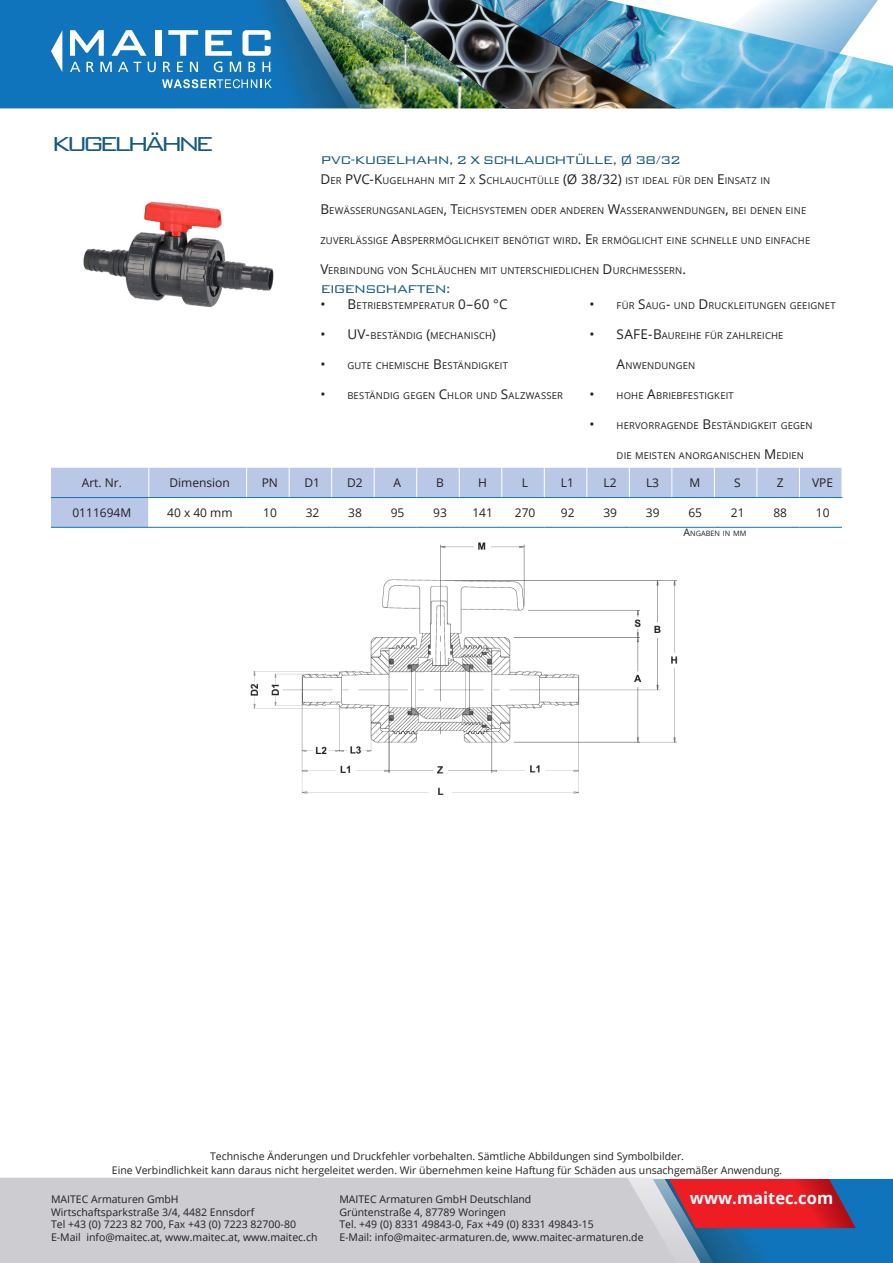
<style>
.page{position:relative;width:893px;height:1263px;background:#fff}
.page>*{position:absolute;margin:0;border:0;box-sizing:border-box;transform-origin:0 0}
.Maitec_Header_Big{font:300 27px "Bank Gothic BT";letter-spacing:-.18em;color:#165a86}
.t1{font:700 16.5px "Open Sans";color:#fff}
.Maitec_Header_Black{font:300 15px "Bank Gothic BT";letter-spacing:-.075em;color:#165a86}
.Maitec_Table_Font{font:12px "Open Sans";color:#231f20}
.t2{font:10.5px "Open Sans";color:#231f20}
.Maitec_Header_Black-2{font:9.45px "Open Sans";letter-spacing:.015em;color:#231f20}
.t3{font:7.35px "Open Sans";color:#231f20}
.s1{font-size:13.5px}
.s2{font-size:10.5px}
</style>
<div class="page">
<div style="left:0;top:1178px;width:605px;height:85px;background:#ccccd1"></div>
<svg style="left:605px;top:1178px;width:288px;height:85px;background:#8c708e"></svg>
<img style="left:83px;top:201px;width:191px;height:107px">
<div style="left:51px;top:468px;width:97px;height:59px;background:#b9c8e6"></div>
<svg style="left:148px;top:468px;width:695px;height:59px"></svg>
<hr style="left:51px;top:497px;width:98px;height:1px;background:#1074bc">
<hr style="left:149px;top:497px;width:98px;height:1px;background:#1074bc">
<hr style="left:247px;top:497px;width:42px;height:1px;background:#1074bc">
<hr style="left:289px;top:497px;width:43px;height:1px;background:#1074bc">
<hr style="left:332px;top:497px;width:42px;height:1px;background:#1074bc">
<hr style="left:374px;top:497px;width:43px;height:1px;background:#1074bc">
<hr style="left:417px;top:497px;width:42px;height:1px;background:#1074bc">
<hr style="left:459px;top:497px;width:43px;height:1px;background:#1074bc">
<hr style="left:502px;top:497px;width:42px;height:1px;background:#1074bc">
<hr style="left:544px;top:497px;width:43px;height:1px;background:#1074bc">
<hr style="left:587px;top:497px;width:42px;height:1px;background:#1074bc">
<hr style="left:629px;top:497px;width:43px;height:1px;background:#1074bc">
<hr style="left:672px;top:497px;width:42px;height:1px;background:#1074bc">
<hr style="left:714px;top:497px;width:43px;height:1px;background:#1074bc">
<hr style="left:757px;top:497px;width:42px;height:1px;background:#1074bc">
<hr style="left:799px;top:497px;width:43px;height:1px;background:#1074bc">
<hr style="left:51px;top:527px;width:98px;height:1px;background:#1074bc">
<hr style="left:149px;top:527px;width:98px;height:1px;background:#1074bc">
<hr style="left:247px;top:527px;width:42px;height:1px;background:#1074bc">
<hr style="left:289px;top:527px;width:43px;height:1px;background:#1074bc">
<hr style="left:332px;top:527px;width:42px;height:1px;background:#1074bc">
<hr style="left:374px;top:527px;width:43px;height:1px;background:#1074bc">
<hr style="left:417px;top:527px;width:42px;height:1px;background:#1074bc">
<hr style="left:459px;top:527px;width:43px;height:1px;background:#1074bc">
<hr style="left:502px;top:527px;width:42px;height:1px;background:#1074bc">
<hr style="left:544px;top:527px;width:43px;height:1px;background:#1074bc">
<hr style="left:587px;top:527px;width:42px;height:1px;background:#1074bc">
<hr style="left:629px;top:527px;width:43px;height:1px;background:#1074bc">
<hr style="left:672px;top:527px;width:42px;height:1px;background:#1074bc">
<hr style="left:714px;top:527px;width:43px;height:1px;background:#1074bc">
<hr style="left:757px;top:527px;width:42px;height:1px;background:#1074bc">
<hr style="left:799px;top:527px;width:43px;height:1px;background:#1074bc">
<img style="left:250px;top:542px;width:428px;height:253px">
<img style="left:0;top:0;width:887px;height:109px">
<img style="left:361px;top:0;width:254px;height:108px">
<p class="Maitec_Header_Big" style="left:51px;top:129px;width:164px">KUGELHÄHNE</p>
<p class="Maitec_Header_Black" style="left:320px;top:152px;width:362px">PVC-KUGELHAHN, 2 X SCHLAUCHTÜLLE, Ø 38/32</p>
<p class="Maitec_Header_Black-2" style="left:320px;top:174px;width:451px"><span class="s1">D</span>ER <span class="s1">PVC-K</span>UGELHAHN MIT <span class="s1">2</span> X <span class="s1">S</span>CHLAUCHTÜLLE <span class="s1">(Ø 38/32)</span> IST IDEAL FÜR DEN <span class="s1">E</span> INSATZ IN</p>
<p class="Maitec_Header_Black-2" style="left:320px;top:204px;width:487px"><span class="s1">B</span>EWÄSSERUNGSANLAGEN<span class="s1">, T</span>EICHSYSTEMEN ODER ANDEREN <span class="s1">W</span>ASSERANWENDUNGEN<span class="s1">,</span> BEI DENEN EINE</p>
<p class="Maitec_Header_Black-2" style="left:320px;top:234px;width:87px">ZUVERLÄSSIGE <span class="s1">A</span>BSP</p>
<p class="Maitec_Header_Black-2" style="left:418px;top:234px;width:394px">ERRMÖGLICHKEIT BENÖTIGT WIRD<span class="s1">. E</span>R ERMÖGLICHT EINE SCHNELLE UND EINFACHE</p>
<p class="Maitec_Header_Black-2" style="left:320px;top:264px;width:367px"><span class="s1">V</span>ERBINDUNG VON <span class="s1">S</span>CHLÄUCHEN MIT UNTERSCHIEDLICHEN <span class="s1">D</span>URCHMESSERN<span class="s1">.</span></p>
<p class="Maitec_Header_Black" style="left:320px;top:281px;width:132px">EIGENSCHAFTEN:</p>
<p class="Maitec_Header_Black-2" style="left:320px;top:299px;width:189px"><span class="s1">• B</span>ETRIEBSTEMPERATUR <span class="s1">0–60 °C</span></p>
<p class="Maitec_Header_Black-2" style="left:320px;top:329px;width:177px"><span class="s1">• UV-</span>BESTÄNDIG <span class="s1">(</span>MECHANISCH<span class="s1">)</span></p>
<p class="Maitec_Header_Black-2" style="left:320px;top:359px;width:189px"><span class="s1">•</span> GUTE CHEMISCHE <span class="s1">B</span>ESTÄNDIGKEIT</p>
<p class="Maitec_Header_Black-2" style="left:320px;top:389px;width:244px"><span class="s1">•</span> BESTÄNDIG GEGEN <span class="s1">C</span>HLOR UND <span class="s1">S</span>ALZWASSER</p>
<p class="Maitec_Header_Black-2" style="left:590px;top:299px;width:247px"><span class="s1">•</span> FÜR <span class="s1">S</span>AUG<span class="s1">-</span> UND <span class="s1">D</span>RUCKLEITUNGEN GEEIGNET</p>
<p class="Maitec_Header_Black-2" style="left:590px;top:329px;width:195px"><span class="s1">• SAFE-B</span>AUREIHE FÜR ZAHLREICHE</p>
<p class="Maitec_Header_Black-2" style="left:617px;top:359px;width:80px"><span class="s1">A</span>NWENDUNGEN</p>
<p class="Maitec_Header_Black-2" style="left:590px;top:389px;width:146px"><span class="s1">•</span> HOHE <span class="s1">A</span>BRIEBFESTIGKEIT</p>
<p class="Maitec_Header_Black-2" style="left:590px;top:419px;width:224px"><span class="s1">•</span> HERVORRAGENDE <span class="s1">B</span>ESTÄNDIGKEIT GEGEN</p>
<p class="Maitec_Header_Black-2" style="left:617px;top:449px;width:189px">DIE MEISTEN ANORGANISCHEN <span class="s1">M</span> EDIEN</p>
<p class="Maitec_Table_Font" style="left:82px;top:474px;width:42px">Art. Nr.</p>
<p class="Maitec_Table_Font" style="left:169px;top:474px;width:62px">Dimension</p>
<p class="Maitec_Table_Font" style="left:262px;top:474px;width:18px">PN</p>
<p class="Maitec_Table_Font" style="left:305px;top:474px;width:17px">D1</p>
<p class="Maitec_Table_Font" style="left:347px;top:474px;width:17px">D2</p>
<p class="Maitec_Table_Font" style="left:394px;top:474px;width:9px">A</p>
<p class="Maitec_Table_Font" style="left:436px;top:474px;width:9px">B</p>
<p class="Maitec_Table_Font" style="left:478px;top:474px;width:10px">H</p>
<p class="Maitec_Table_Font" style="left:522px;top:474px;width:8px">L</p>
<p class="Maitec_Table_Font" style="left:561px;top:474px;width:15px">L1</p>
<p class="Maitec_Table_Font" style="left:603px;top:474px;width:15px">L2</p>
<p class="Maitec_Table_Font" style="left:646px;top:474px;width:15px">L3</p>
<p class="Maitec_Table_Font" style="left:690px;top:474px;width:12px">M</p>
<p class="Maitec_Table_Font" style="left:734px;top:474px;width:8px">S</p>
<p class="Maitec_Table_Font" style="left:777px;top:474px;width:8px">Z</p>
<p class="Maitec_Table_Font" style="left:812px;top:474px;width:23px">VPE</p>
<p class="Maitec_Table_Font" style="left:72px;top:504px;width:60px">0111694M</p>
<p class="Maitec_Table_Font" style="left:167px;top:504px;width:67px">40 x 40 mm</p>
<p class="Maitec_Table_Font" style="left:263px;top:504px;width:15px">10</p>
<p class="Maitec_Table_Font" style="left:306px;top:504px;width:15px">32</p>
<p class="Maitec_Table_Font" style="left:348px;top:504px;width:15px">38</p>
<p class="Maitec_Table_Font" style="left:391px;top:504px;width:15px">95</p>
<p class="Maitec_Table_Font" style="left:433px;top:504px;width:15px">93</p>
<p class="Maitec_Table_Font" style="left:472px;top:504px;width:22px">141</p>
<p class="Maitec_Table_Font" style="left:515px;top:504px;width:22px">270</p>
<p class="Maitec_Table_Font" style="left:561px;top:504px;width:15px">92</p>
<p class="Maitec_Table_Font" style="left:603px;top:504px;width:15px">39</p>
<p class="Maitec_Table_Font" style="left:646px;top:504px;width:15px">39</p>
<p class="Maitec_Table_Font" style="left:688px;top:504px;width:15px">65</p>
<p class="Maitec_Table_Font" style="left:731px;top:504px;width:15px">21</p>
<p class="Maitec_Table_Font" style="left:773px;top:504px;width:15px">88</p>
<p class="Maitec_Table_Font" style="left:816px;top:504px;width:15px">10</p>
<p class="t3" style="left:684px;top:529px;width:64px"><span class="s2">A</span>NGABEN IN MM</p>
<p class="t2" style="left:210px;top:1149px;width:476px">Technische Änderungen und Druckfehler vorbehalten. Sämtliche Abbildungen sind Symbolbilder.</p>
<p class="t2" style="left:112px;top:1163px;width:672px">Eine Verbindlichkeit kann daraus nicht hergeleitet werden. Wir übernehmen keine Haftung für Schäden aus unsachgemäßer Anwendung.</p>
<p class="t2" style="left:51px;top:1192px;width:129px">MAITEC Armaturen GmbH</p>
<p class="t2" style="left:51px;top:1204px;width:205px">Wirtschaftsparkstraße 3/4, 4482 Ennsdorf</p>
<p class="t2" style="left:51px;top:1217px;width:246px">Tel +43 (0) 7223 82 700, Fax +43 (0) 7223 82700-80</p>
<p class="t2" style="left:51px;top:1230px;width:268px">E-Mail info@maitec.at, www.maitec.at, www.maitec.ch</p>
<p class="t2" style="left:339px;top:1192px;width:193px">MAITEC Armaturen GmbH Deutschland</p>
<p class="t2" style="left:339px;top:1204px;width:168px">Grüntenstraße 4, 87789 Woringen</p>
<p class="t2" style="left:339px;top:1217px;width:256px">Tel. +49 (0) 8331 49843-0, Fax +49 (0) 8331 49843-15</p>
<p class="t2" style="left:339px;top:1230px;width:306px">E-Mail: info@maitec-armaturen.de, www.maitec-armaturen.de</p>
<p class="t1" style="left:690px;top:1187px;width:145px">www.maitec.com</p>
</div>
